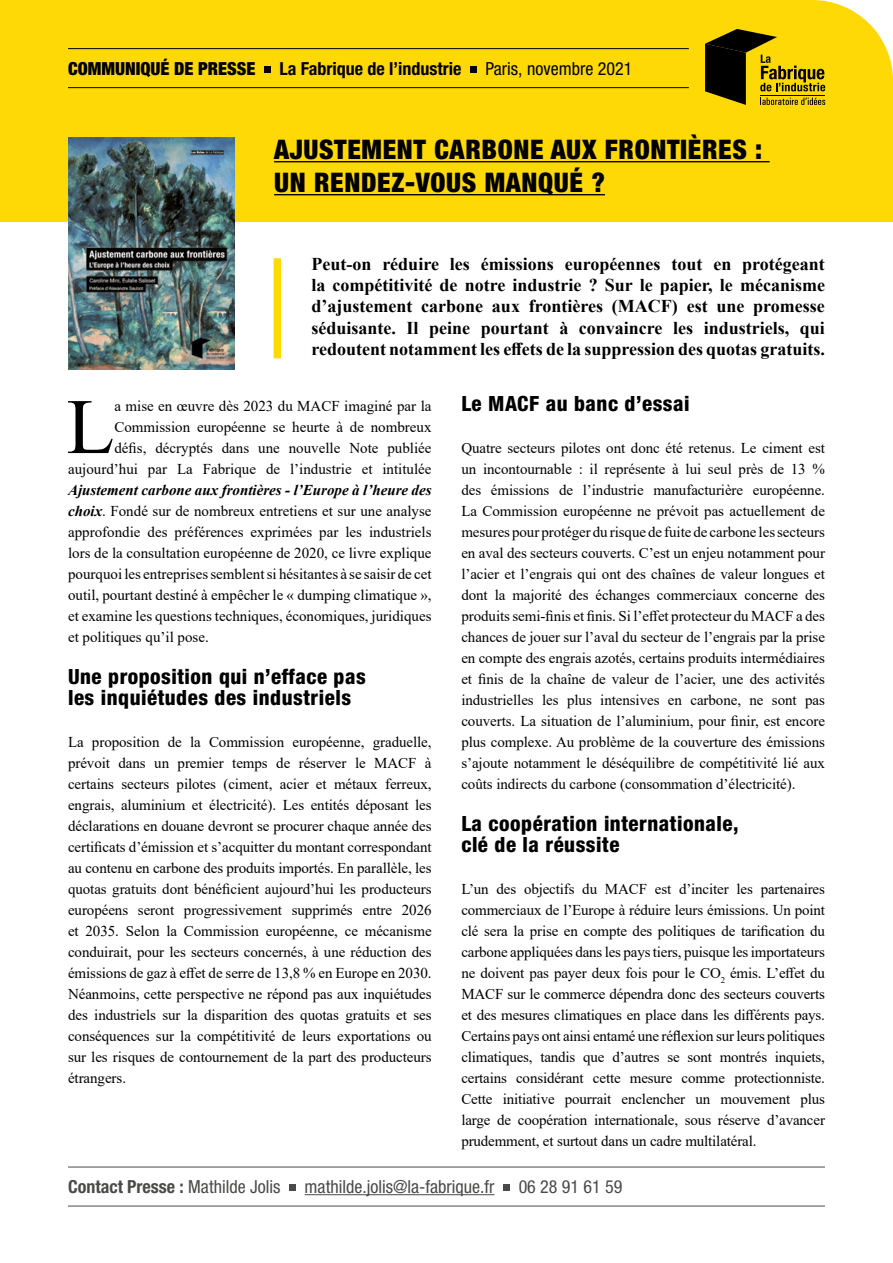
<style>
.page{position:relative;width:893px;height:1263px;background:#fff}
.page>*{position:absolute;margin:0;border:0;box-sizing:border-box;transform-origin:0 0}
.t1{font:78.45px "Times New Roman";color:#000}
.t2{font:900 condensed 27px/33px "Helvetica Neue LT Std";letter-spacing:.025em;color:#000}
.t3{font:800 condensed 21px/21px "Helvetica Neue LT Std";letter-spacing:.025em;color:#000}
.t4{font:700 18px/21px "Times New Roman";color:#000;text-align:justify}
.t5{font:condensed 18px "Helvetica Neue LT Std";color:#4a4a49}
.t6{font:700 condensed 18px "Helvetica Neue LT Std";color:#4a4a49}
.t7{font:700 condensed 18px "Helvetica Neue LT Std";color:#000}
.t8{font:900 condensed 18px "Helvetica Neue LT Std";color:#000}
.t9{font:condensed 18px "Helvetica Neue LT Std";color:#000}
.t10{font:15px/21px "Times New Roman";color:#000;text-align:justify}
.s1{font-weight:700;font-style:italic}
.s2{font-weight:400}
</style>
<div class="page">
<div style="left:0;top:0;width:893px;height:222px;background:#fed905"></div>
<svg style="left:705px;top:29px;width:120px;height:76px;background:#917c02"></svg>
<hr style="left:68px;top:1167px;width:757px;height:1px;background:#4a4a49">
<hr style="left:68px;top:1206px;width:757px;height:1px;background:#4a4a49">
<hr style="left:305px;top:1194px;width:189px;height:1px;background:#4a4a49">
<div style="left:289px;top:1184px;width:7px;height:7px;background:#4a4a49"></div>
<div style="left:503px;top:1184px;width:7px;height:7px;background:#4a4a49"></div>
<div style="left:274px;top:258px;width:7px;height:100px;background:#fed905"></div>
<hr style="left:274px;top:161px;width:496px;height:1px;background:#000">
<hr style="left:274px;top:194px;width:331px;height:1px;background:#000">
<img style="left:68px;top:137px;width:166px;height:232px">
<hr style="left:68px;top:48px;width:621px;height:1px;background:#000">
<hr style="left:68px;top:87px;width:621px;height:1px;background:#000">
<div style="left:264px;top:66px;width:7px;height:7px;background:#000"></div>
<div style="left:470px;top:66px;width:7px;height:7px;background:#000"></div>
<p class="t8" style="left:68px;top:57px;width:189px">COMMUNIQUÉ DE PRESSE</p>
<p class="t7" style="left:280px;top:57px;width:183px">La Fabrique de l’industrie</p>
<p class="t9" style="left:486px;top:58px;width:148px">Paris, novembre 2021</p>
<h2 class="t2" style="left:274px;top:132px;width:490px">AJUSTEMENT CARBONE AUX FRONTIÈRES :<br>UN RENDEZ-VOUS MANQUÉ ?</h2>
<p class="t4" style="left:311px;top:253px;width:515px">Peut-on réduire les émissions européennes tout en protégeant la compétitivité de notre industrie ? Sur le papier, le mécanisme d’ajustement carbone aux frontières (MACF) est une promesse séduisante. Il peine pourtant à convaincre les industriels, qui redoutent notamment les effets de la suppression des quotas gratuits.</p>
<p class="t10" style="left:68px;top:395px;width:365px;text-align:right">a mise en œuvre dès 2023 du MACF imaginé par la Commission européenne se heurte à de nombreux<br>défis, décryptés dans une nouvelle Note publiée aujourd’hui par La Fabrique de l’industrie et intitulée</p>
<p class="t10" style="left:68px;top:479px;width:365px"><span class="s1">Ajustement carbone aux frontières - l’Europe à l’heure des choix</span>. Fondé sur de nombreux entretiens et sur une analyse approfondie des préférences exprimées par les industriels lors de la consultation européenne de 2020, ce livre explique pourquoi les entreprises semblent si hésitantes à se saisir de cet outil, pourtant destiné à empêcher le « dumping climatique », et examine les questions techniques, économiques, juridiques et politiques qu’il pose.</p>
<h3 class="t3" style="left:68px;top:666px;width:299px">Une proposition qui n’efface pas les inquiétudes des industriels</h3>
<p class="t10" style="left:68px;top:731px;width:365px">La proposition de la Commission européenne, graduelle, prévoit dans un premier temps de réserver le MACF à certains secteurs pilotes (ciment, acier et métaux ferreux, engrais, aluminium et électricité). Les entités déposant les déclarations en douane devront se procurer chaque année des certificats d’émission et s’acquitter du montant correspondant au contenu en carbone des produits importés. En parallèle, les quotas gratuits dont bénéficient aujourd’hui les producteurs européens seront progressivement supprimés entre 2026 et 2035. Selon la Commission européenne, ce mécanisme conduirait, pour les secteurs concernés, à une réduction des émissions de gaz à effet de serre de 13,8 % en Europe en 2030.<br>Néanmoins, cette perspective ne répond pas aux inquiétudes des industriels sur la disparition des quotas gratuits et ses conséquences sur la compétitivité de leurs exportations ou sur les risques de contournement de la part des producteurs étrangers.</p>
<h1 class="t1" style="left:66px;top:371px;width:49px">L</h1>
<h3 class="t3" style="left:461px;top:393px;width:230px">Le MACF au banc d’essai</h3>
<p class="t10" style="left:461px;top:437px;width:365px">Quatre secteurs pilotes ont donc été retenus. Le ciment est un incontournable : il représente à lui seul près de 13 % des émissions de l’industrie manufacturière européenne.<br>La Commission européenne ne prévoit pas actuellement de mesures pour protéger du risque de fuite de carbone les secteurs en aval des secteurs couverts. C’est un enjeu notamment pour l’acier et l’engrais qui ont des chaînes de valeur longues et dont la majorité des échanges commerciaux concerne des produits semi-finis et finis. Si l’effet protecteur du MACF a des chances de jouer sur l’aval du secteur de l’engrais par la prise en compte des engrais azotés, certains produits intermédiaires et finis de la chaîne de valeur de l’acier, une des activités industrielles les plus intensives en carbone, ne sont pas couverts. La situation de l’aluminium, pour finir, est encore plus complexe. Au problème de la couverture des émissions s’ajoute notamment le déséquilibre de compétitivité lié aux coûts indirects du carbone (consommation d’électricité).</p>
<h3 class="t3" style="left:461px;top:813px;width:279px">La coopération internationale, clé de la réussite</h3>
<p class="t10" style="left:461px;top:878px;width:365px">L’un des objectifs du MACF est d’inciter les partenaires commerciaux de l’Europe à réduire leurs émissions. Un point clé sera la prise en compte des politiques de tarification du carbone appliquées dans les pays tiers, puisque les importateurs ne doivent pas payer deux fois pour le CO<sub>2</sub> émis. L’effet du MACF sur le commerce dépendra donc des secteurs couverts et des mesures climatiques en place dans les différents pays.<br>Certains pays ont ainsi entamé une réflexion sur leurs politiques climatiques, tandis que d’autres se sont montrés inquiets, certains considérant cette mesure comme protectionniste.<br>Cette initiative pourrait enclencher un mouvement plus large de coopération internationale, sous réserve d’avancer prudemment, et surtout dans un cadre multilatéral.</p>
<p class="t6" style="left:68px;top:1175px;width:214px">Contact Presse : <span class="s2">Mathilde Jolis</span></p>
<p class="t5" style="left:305px;top:1176px;width:191px">mathilde.jolis@la-fabrique.fr</p>
<p class="t5" style="left:519px;top:1176px;width:105px">06 28 91 61 59</p>
</div>
